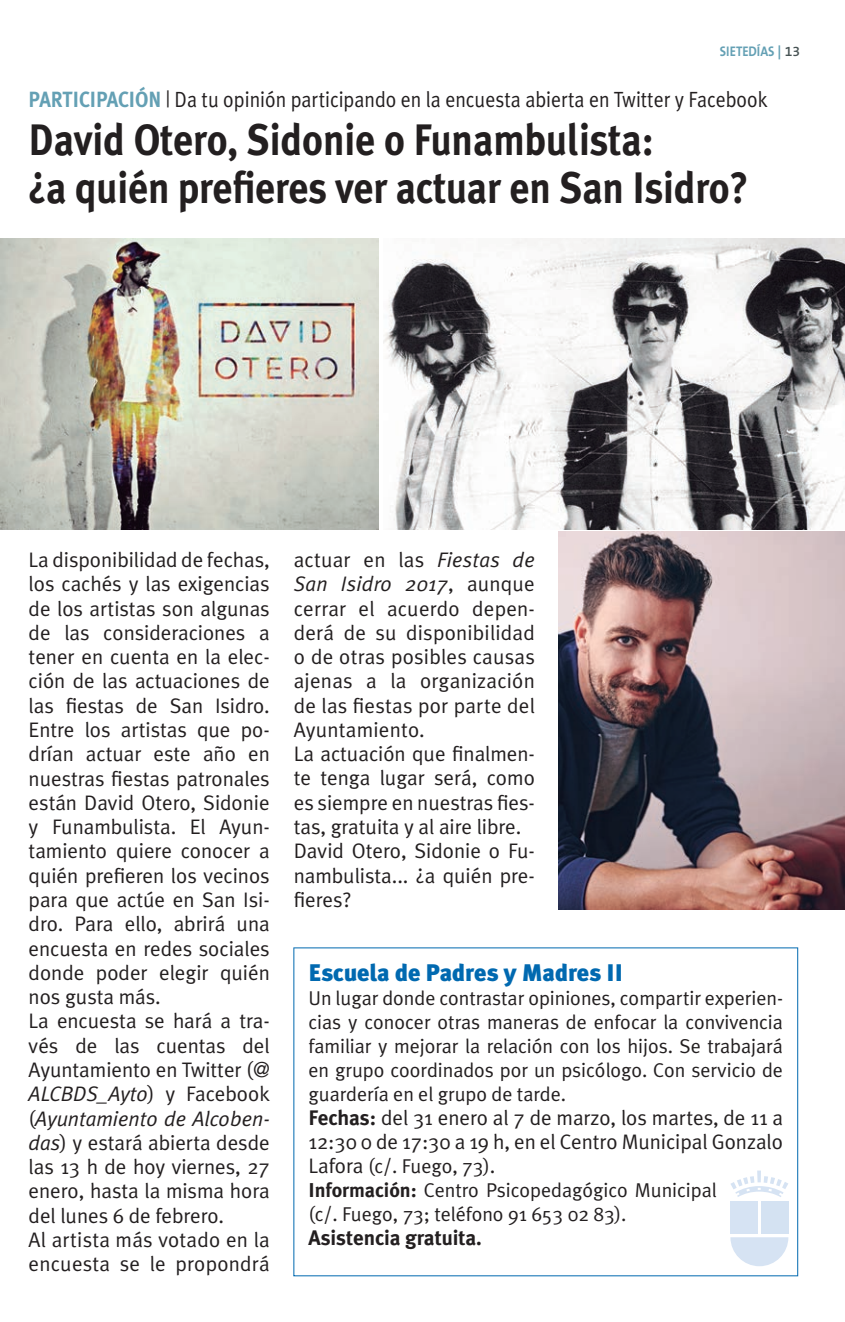
<style>
.page{position:relative;width:845px;height:1322px;background:#fff}
.page>*{position:absolute;margin:0;border:0;box-sizing:border-box;transform-origin:0 0}
.t1{font:700 44px/48px "Meta Plus";letter-spacing:-.005em;color:#231f20;scale:.9 1}
.t2{font:900 24px "Meta Plus";letter-spacing:-.005em;color:#0169b0}
.t3{font:22px "Meta Plus Normal";color:#231f20;scale:.9 1}
.t4{font:21px/24.2px "Meta Plus Normal";letter-spacing:-.005em;color:#231f20}
.t5{font:700 21px "Meta Plus";letter-spacing:-.005em;color:#231f20}
.t6{font:20px/24px "Meta Plus Normal";letter-spacing:-.005em;color:#231f20;text-align:justify}
.t7{font:700 14px "The Sans B7";color:#64a0b4;scale:.9 1}
.s1{font-family:"The Sans B6";font-weight:600;color:#475354}
.s2{font-family:"Meta Plus";font-weight:700;color:#64a0b4}
.s3{font-style:italic}
.s4{font-family:"Meta Plus";font-weight:700}
.s5{font-size:21px}
</style>
<div class="page">
<img style="left:383px;top:238px;width:462px;height:291px">
<img style="left:558px;top:532px;width:287px;height:377px">
<img style="left:0;top:238px;width:379px;height:291px">
<svg style="left:293px;top:947px;width:505px;height:329px"></svg>
<div style="left:730px;top:1201px;width:27px;height:32px;background:#d6e3f3"></div>
<svg style="left:757px;top:1170px;width:4px;height:6px"></svg>
<svg style="left:730px;top:1176px;width:58px;height:21px"></svg>
<svg style="left:730px;top:1237px;width:58px;height:29px"></svg>
<div style="left:761px;top:1201px;width:27px;height:32px;background:#d4e2f2"></div>
<p class="t7" style="left:719px;top:44px;width:91px">SIETEDÍAS | <span class="s1">13</span></p>
<p class="t3" style="left:29px;top:87px;width:822px"><span class="s2">PARTICIPACIÓN</span> | Da tu opinión participando en la encuesta abierta en Twitter y Facebook</p>
<h1 class="t1" style="left:29px;top:116px;width:801px">David Otero, Sidonie o Funambulista:<br>¿a quién prefieres ver actuar en San Isidro?</h1>
<p class="t4" style="left:29px;top:547px;width:243px">La disponibilidad de fechas, los cachés y las exigencias de los artistas son algunas de las consideraciones a tener en cuenta en la elec&shy;ción de las actuaciones de las fiestas de San Isidro.<br>Entre los artistas que po&shy;drían actuar este año en nuestras fiestas patronales están David Otero, Sidonie y Funambulista. El Ayun&shy;tamiento quiere conocer a quién prefieren los vecinos para que actúe en San Isi&shy;dro. Para ello, abrirá una encuesta en redes sociales donde poder elegir quién nos gusta más.<br>La encuesta se hará a tra&shy;vés de las cuentas del<br>Ayuntamiento en Twitter (<span class="s3">@<br>ALCBDS_Ayto</span>) y Facebook (<span class="s3">Ayuntamiento de Alcoben&shy;das</span>) y estará abierta desde las 13 h de hoy viernes, 27 enero, hasta la misma hora del lunes 6 de febrero.<br>Al artista más votado en la encuesta se le propondrá</p>
<p class="t4" style="left:294px;top:547px;width:243px">actuar en las <span class="s3">Fiestas de<br>San Isidro 2017</span>, aunque cerrar el acuerdo depen&shy;derá de su disponibilidad o de otras posibles causas ajenas a la organización de las fiestas por parte del<br>Ayuntamiento.<br>La actuación que finalmen&shy;te tenga lugar será, como es siempre en nuestras fies&shy;tas, gratuita y al aire libre.<br>David Otero, Sidonie o Fu&shy;nambulista... ¿a quién pre&shy;fieres?</p>
<p class="t2" style="left:308px;top:958px;width:316px">Escuela de Padres y Madres II</p>
<p class="t6" style="left:308px;top:985px;width:476px">Un lugar donde contrastar opiniones, compartir experien&shy;cias y conocer otras maneras de enfocar la convivencia familiar y mejorar la relación con los hijos. Se trabajará en grupo coordinados por un psicólogo. Con servicio de guardería en el grupo de tarde.</p>
<p class="t4" style="left:308px;top:1105px;width:476px"><span class="s4">Fechas:</span> del 31 enero al 7 de marzo, los martes, de 11 a<br>12:30 0 de 17:30 a 19 h, en el Centro Municipal Gonzalo</p>
<p class="t6" style="left:308px;top:1153px;width:410px;text-align:left"><span class="s5">Lafora</span> (c/. Fuego, 73)<span class="s5">.<br></span><span class="s4">Información:</span> Centro Psicopedagógico Municipal (c/. Fuego, 73; teléfono 91 653 02 83).</p>
<p class="t5" style="left:308px;top:1225px;width:175px">Asistencia gratuita.</p>
</div>
